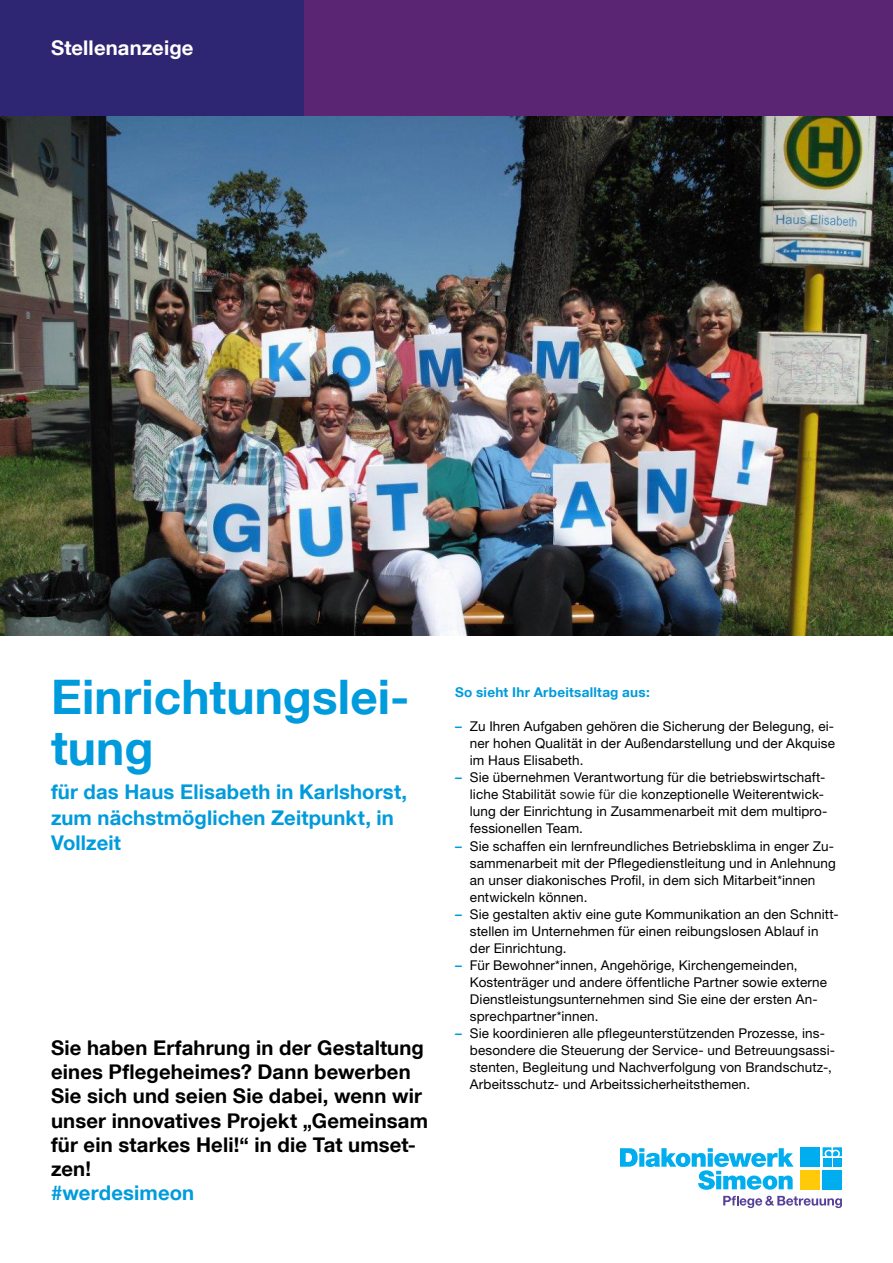
<style>
.page{position:relative;width:893px;height:1263px;background:#fff}
.page>*{position:absolute;margin:0;border:0;box-sizing:border-box;transform-origin:0 0}
._05_Headline_31_75pt{font:700 47.7px/51px "Helvetica Neue LT Com";letter-spacing:.005em;color:#009bdc}
._01_Texte_13_5pt_Bol{font:700 20.25px/24.3px "Helvetica Neue LT Com";letter-spacing:.005em;color:#000}
._01_Texte_13_5pt_Bol-2{font:700 20.25px/25.5px "Helvetica Neue LT Com";letter-spacing:.005em;color:#009bdc}
._01_Texte_13_5pt_Bol-3{font:700 20.25px "Helvetica Neue LT Com";letter-spacing:.005em;color:#fff}
._02_Texte_9pt_Roman{font:13.5px/17px "Helvetica Neue LT Pro";letter-spacing:.01em;color:#000}
._03_Texte_9pt_Bold_B{font:700 13.5px "Helvetica Neue LT Com";letter-spacing:.02em;color:#009bdc}
.s1{color:#009bdc}
.s2{font-family:"Helvetica Neue LT Com";font-weight:700;color:#009bdc}
.s3{color:#231f20}
</style>
<div class="page">
<div style="left:303px;top:0;width:590px;height:117px;background:#5a2572"></div>
<div style="left:0;top:0;width:303px;height:117px;background:#2e2672"></div>
<img style="left:0;top:117px;width:893px;height:519px">
<svg style="left:723px;top:1196px;width:119px;height:12px"></svg>
<div style="left:800px;top:1170px;width:19px;height:19px;background:#feca0a"></div>
<div style="left:823px;top:1170px;width:19px;height:19px;background:#00aeef"></div>
<div style="left:800px;top:1147px;width:19px;height:20px;background:#00aeef"></div>
<svg style="left:620px;top:1148px;width:174px;height:42px"></svg>
<svg style="left:823px;top:1147px;width:19px;height:9px"></svg>
<div style="left:823px;top:1158px;width:8px;height:9px;background:#00aeef"></div>
<div style="left:833px;top:1158px;width:9px;height:9px;background:#00aeef"></div>
<p class="_01_Texte_13_5pt_Bol-3" style="left:51px;top:35px;width:144px">Stellenanzeige</p>
<p class="_05_Headline_31_75pt" style="left:51px;top:670px;width:360px">Einrichtungslei&shy;tung</p>
<p class="_01_Texte_13_5pt_Bol-2" style="left:51px;top:779px;width:358px">für das Haus Elisabeth in Karlshorst, zum nächstmöglichen Zeitpunkt, in<br>Vollzeit</p>
<p class="_01_Texte_13_5pt_Bol" style="left:51px;top:1035px;width:378px">Sie haben Erfahrung in der Gestaltung eines Pflegeheimes? Dann bewerben<br>Sie sich und seien Sie dabei, wenn wir unser innovatives Projekt „Gemeinsam für ein starkes Heli!“ in die Tat umset&shy;zen!<br><span class="s1">#werdesimeon</span></p>
<p class="_03_Texte_9pt_Bold_B" style="left:455px;top:684px;width:196px">So sieht Ihr Arbeitsalltag aus:</p>
<p class="_02_Texte_9pt_Roman" style="left:470px;top:718px;width:367px;text-align:justify;text-indent:-15px"><span class="s2">–</span> Zu Ihren Aufgaben gehören die Sicherung der Belegung, ei&shy;ner hohen Qualität in der Außendarstellung und der Akquise im Haus Elisabeth.</p>
<p class="_02_Texte_9pt_Roman" style="left:470px;top:769px;width:359px;text-indent:-15px"><span class="s2">–</span> Sie übernehmen Verantwortung für die betriebswirtschaft&shy;liche Stabilität <span class="s3">sowie für die k</span>onzeptionelle Weiterentwick&shy;lung der Einrichtung in Zusammenarbeit mit dem multipro&shy;fessionellen Team.</p>
<p class="_02_Texte_9pt_Roman" style="left:470px;top:837px;width:367px;text-indent:-15px"><span class="s2">–</span> Sie schaffen ein lernfreundliches Betriebsklima in enger Zu&shy;sammenarbeit mit der Pflegedienstleitung und in Anlehnung an unser diakonisches Profil, in dem sich Mitarbeit*innen entwickeln können.</p>
<p class="_02_Texte_9pt_Roman" style="left:470px;top:905px;width:370px;text-indent:-15px"><span class="s2">–</span> Sie gestalten aktiv eine gute Kommunikation an den Schnitt&shy;stellen im Unternehmen für einen reibungslosen Ablauf in der Einrichtung.</p>
<p class="_02_Texte_9pt_Roman" style="left:470px;top:956px;width:359px;text-indent:-15px"><span class="s2">–</span> Für Bewohner*innen, Angehörige, Kirchengemeinden, Kostenträger und andere öffentliche Partner sowie externe Dienstleistungsunternehmen sind Sie eine der ersten An&shy;sprechpartner*innen.</p>
<p class="_02_Texte_9pt_Roman" style="left:470px;top:1024px;width:367px;text-indent:-15px"><span class="s2">–</span> Sie koordinieren alle pflegeunterstützenden Prozesse, ins&shy;besondere die Steuerung der Service- und Betreuungsassi&shy;stenten, Begleitung und Nachverfolgung von Brandschutz-, Arbeitsschutz- und Arbeitssicherheitsthemen.</p>
</div>
